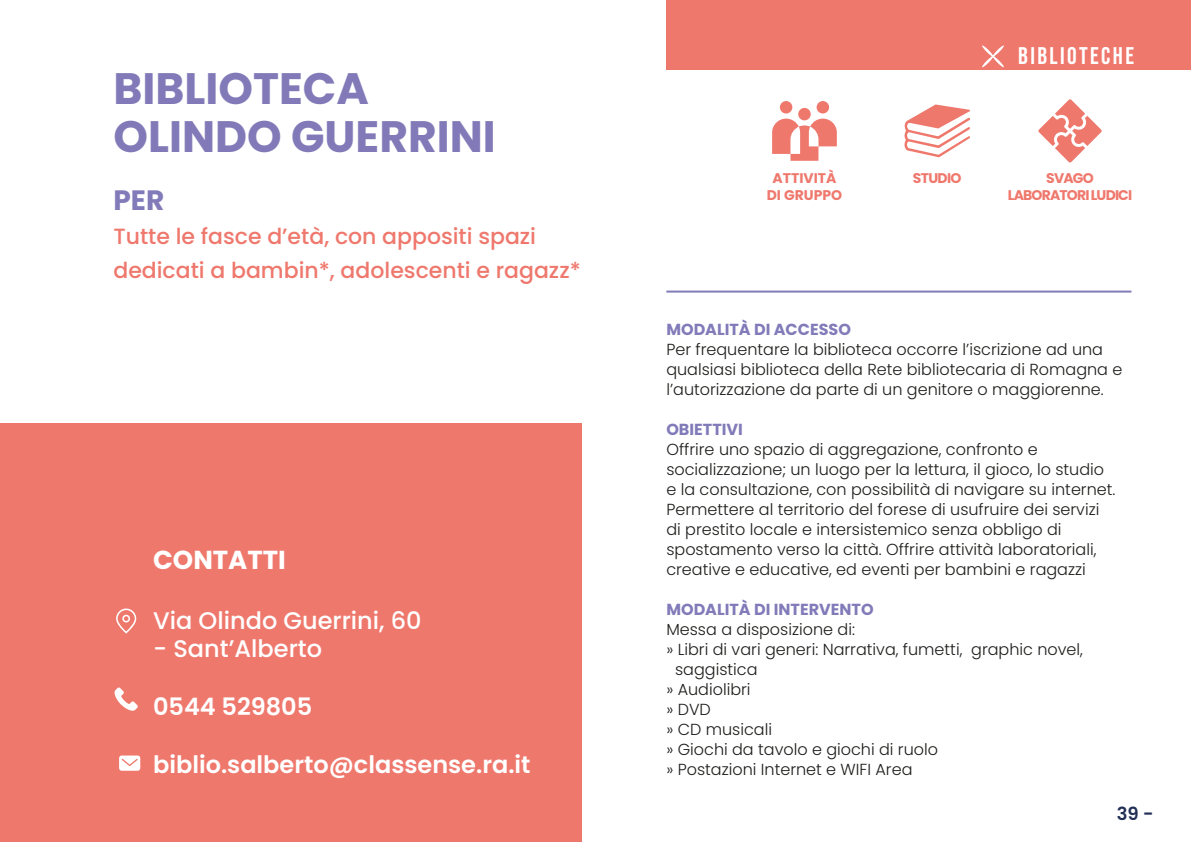
<style>
.page{position:relative;width:1191px;height:842px;background:#fff}
.page>*{position:absolute;margin:0;border:0;box-sizing:border-box;transform-origin:0 0}
.t1{font:700 44px "Poppins";color:#827ab8}
.t2{font:700 28px "Poppins";color:#817bb9}
.t3{font:700 26px "Poppins";color:#fff}
.t4{font:600 24px "Poppins";color:#fff}
.t5{font:500 24px "Poppins";color:#fff}
.t6{font:24px "Bebas Neue";letter-spacing:.1em;color:#fff}
.t7{font:500 22px/34px "Poppins";color:#ef786d}
.t8{font:600 18px "Poppins";color:#222f55}
.t9{font:300 16px/20px "Poppins";color:#1d1d1b}
.t10{font:700 16px "Poppins";color:#817bb9}
.t11{font:700 14px "Poppins";letter-spacing:-.055em;color:#ef786d}
.t12{font:700 14px "Poppins";color:#ef786d}
</style>
<div class="page">
<hr style="left:666px;top:291px;width:465px;height:2px;background:#817bb9">
<hr style="left:0;top:366px;width:1px;height:419px;background:#ef786d">
<div style="left:0;top:424px;width:581px;height:418px;background:#ef786d"></div>
<svg style="left:114px;top:687px;width:24px;height:24px"></svg>
<svg style="left:116px;top:608px;width:20px;height:26px"></svg>
<svg style="left:119px;top:755px;width:21px;height:16px"></svg>
<div style="left:780px;top:101px;width:12px;height:13px;background:#ef786d;border-radius:50%"></div>
<div style="left:798px;top:108px;width:12px;height:12px;background:#ef786d;border-radius:50%"></div>
<svg style="left:772px;top:119px;width:65px;height:42px"></svg>
<div style="left:816px;top:101px;width:13px;height:13px;background:#ef786d;border-radius:50%"></div>
<svg style="left:1038px;top:99px;width:64px;height:64px"></svg>
<svg style="left:904px;top:104px;width:66px;height:53px"></svg>
<div style="left:666px;top:0;width:525px;height:69px;background:#ef786d"></div>
<svg style="left:982px;top:45px;width:22px;height:23px"></svg>
<p class="t1" style="left:113px;top:63px;width:257px">BIBLIOTECA</p>
<p class="t1" style="left:113px;top:111px;width:384px">OLINDO GUERRINI</p>
<p class="t2" style="left:113px;top:184px;width:52px">PER</p>
<p class="t7" style="left:113px;top:219px;width:469px">Tutte le fasce d’età, con appositi spazi dedicati a bambin*, adolescenti e ragazz*</p>
<p class="t3" style="left:153px;top:544px;width:134px">CONTATTI</p>
<p class="t5" style="left:153px;top:606px;width:270px">Via Olindo Guerrini, 60</p>
<p class="t5" style="left:153px;top:635px;width:170px">- Sant’Alberto</p>
<p class="t4" style="left:153px;top:693px;width:161px">0544 529805</p>
<p class="t4" style="left:153px;top:750px;width:379px">biblio.salberto@classense.ra.it</p>
<p class="t12" style="left:772px;top:170px;width:65px">ATTIVITÀ</p>
<p class="t12" style="left:766px;top:187px;width:77px">DI GRUPPO</p>
<p class="t11" style="left:913px;top:170px;width:50px">STUDIO</p>
<p class="t6" style="left:1018px;top:42px;width:117px">BIBLIOTECHE</p>
<p class="t11" style="left:1046px;top:170px;width:49px">SVAGO</p>
<p class="t11" style="left:1007px;top:187px;width:126px">LABORATORI LUDICI</p>
<p class="t10" style="left:666px;top:320px;width:186px">MODALITÀ DI ACCESSO</p>
<p class="t9" style="left:666px;top:340px;width:457px">Per frequentare la biblioteca occorre l’iscrizione ad una qualsiasi biblioteca della Rete bibliotecaria di Romagna e l’autorizzazione da parte di un genitore o maggiorenne.</p>
<p class="t10" style="left:666px;top:420px;width:78px">OBIETTIVI</p>
<p class="t9" style="left:666px;top:440px;width:450px">Offrire uno spazio di aggregazione, confronto e socializzazione; un luogo per la lettura, il gioco, lo studio e la consultazione, con possibilità di navigare su internet.<br>Permettere al territorio del forese di usufruire dei servizi di prestito locale e intersistemico senza obbligo di spostamento verso la città. Offrire attività laboratoriali, creative e educative, ed eventi per bambini e ragazzi</p>
<p class="t10" style="left:666px;top:600px;width:209px">MODALITÀ DI INTERVENTO</p>
<p class="t9" style="left:666px;top:620px;width:190px">Messa a disposizione di:</p>
<p class="t9" style="left:666px;top:640px;width:418px">» Libri di vari generi: Narrativa, fumetti, graphic novel,</p>
<p class="t9" style="left:675px;top:660px;width:84px">saggistica</p>
<p class="t9" style="left:666px;top:680px;width:86px">» Audiolibri</p>
<p class="t9" style="left:666px;top:700px;width:46px">» DVD</p>
<p class="t9" style="left:666px;top:720px;width:107px">» CD musicali</p>
<p class="t9" style="left:666px;top:740px;width:273px">» Giochi da tavolo e giochi di ruolo</p>
<p class="t9" style="left:666px;top:760px;width:248px">» Postazioni Internet e WIFI Area</p>
<p class="t8" style="left:1116px;top:803px;width:38px">39 -</p>
</div>
